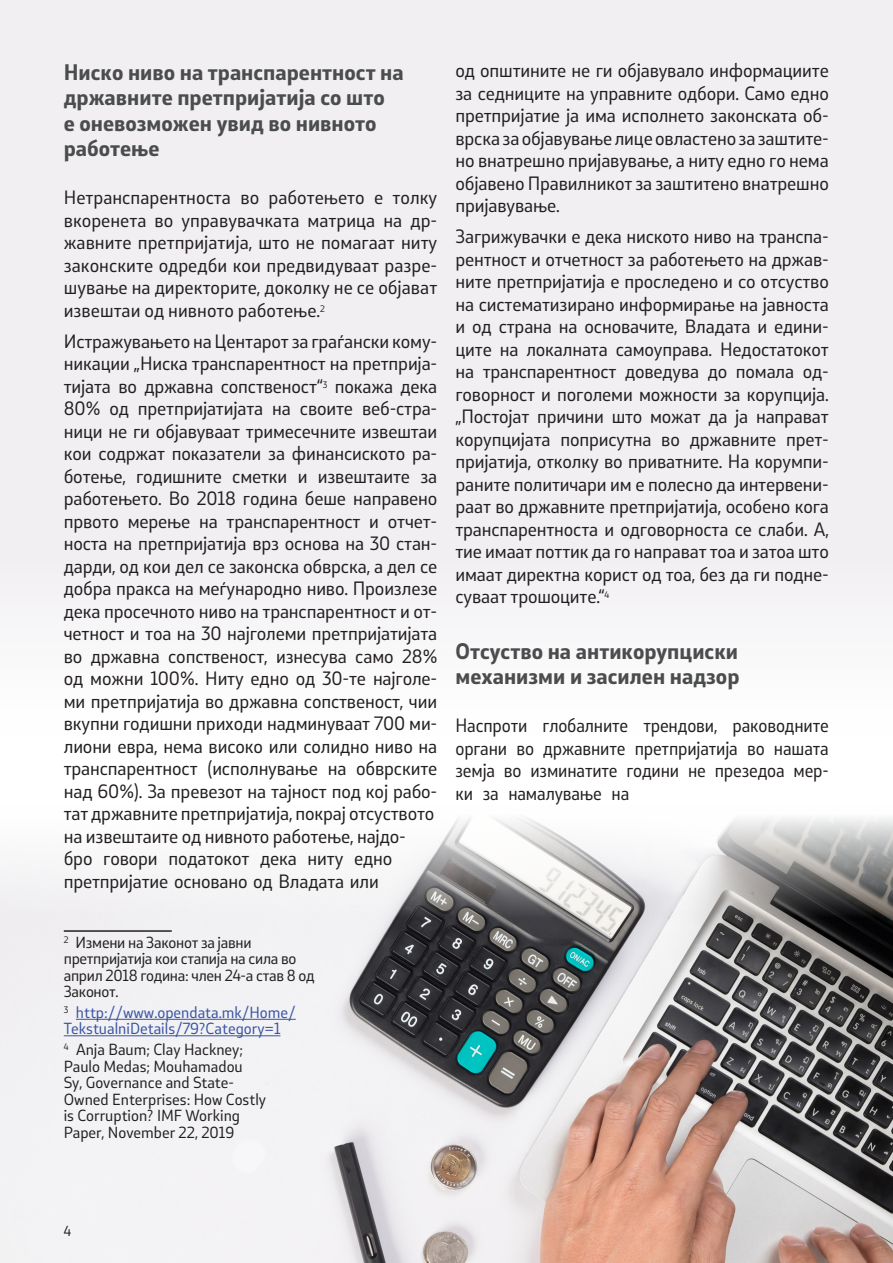
<style>
.page{position:relative;width:893px;height:1263px;background:#fff}
.page>*{position:absolute;margin:0;border:0;box-sizing:border-box;transform-origin:0 0}
.t1{font:700 21px/25.5px "Stobi Sans";color:#4b4c4d}
.t2{font:18px/22.5px "Stobi Sans";letter-spacing:-.01em;color:#231f20;text-align:justify}
.t3{font:18px/22.5px "Stobi Sans";letter-spacing:-.01em;color:#231f20;text-align:justify;scale:.95 1}
.фус{font:15px/16.5px "Stobi Sans";color:#231f20}
.фус-2{font:15px/16.5px "Stobi Sans";letter-spacing:-.02em;color:#231f20}
.фус-3{font:15px/16.5px "Stobi Sans";color:#3853a3}
.t4{font:13.5px "Stobi Sans";color:#231f20}
.s1{color:#2c2825}
</style>
<div class="page">
<div style="left:0;top:0;width:893px;height:736px;background:#f1eff2"></div>
<img style="left:0;top:818px;width:893px;height:445px">
<hr style="left:64px;top:930px;width:108px;height:2px;background:#231f20">
<hr style="left:76px;top:1019px;width:220px;height:1px;background:#3853a3">
<hr style="left:64px;top:1035px;width:216px;height:1px;background:#3853a3">
<p class="t1" style="left:64px;top:58px;width:342px">Ниско ниво на транспарентност на државните претпријатија со што<br>е оневозможен увид во нивното работење</p>
<p class="t2" style="left:64px;top:186px;width:375px">Нетранспарентноста во работењето е толку вкоренета во управувачката матрица на др&shy;жавните претпријатија, што не помагаат ниту законските одредби кои предвидуваат разре&shy;шување на директорите, доколку не се објават извештаи од нивното работење.<sup>2</sup></p>
<p class="t2" style="left:64px;top:329px;width:375px;text-align:left">Истражувањето на Центарот за граѓански кому&shy;никации „Ниска транспарентност на претприја&shy;тијата во државна сопственост“<sup>3</sup> покажа дека 80% од претпријатијата на своите веб-стра&shy;ници не ги објавуваат тримесечните извештаи кои содржат показатели за финансиското ра&shy;ботење, годишните сметки и извештаите за работењето. Во 2018 година беше направено првото мерење на транспарентност и отчет&shy;носта на претпријатија врз основа на 30 стан&shy;дарди, од кои дел се законска обврска, а дел се добра пракса на меѓународно ниво. Произлезе дека просечното ниво на транспарентност и от&shy;четност и тоа на 30 најголеми претпријатијата во државна сопственост, изнесува само 28% од можни 100%. Ниту едно од 30-те најголе&shy;ми претпријатија во државна сопственост, чии вкупни годишни приходи надминуваат 700 ми&shy;лиони евра, нема високо или солидно ниво на транспарентност (исполнување на обврските над 60%). За превезот на тајност под кој рабо&shy;тат државните претпријатија, покрај отсуството на извештаите од нивното работење, најдо&shy;бро говори податокот дека ниту едно претпријатие основано од Владата или</p>
<p class="фус-2" style="left:64px;top:933px;width:252px"><sup>2</sup> Измени на Законот за јавни претпријатија кои стапија на сила во април 2018 година: член 24-а став 8 од<br>Законот.</p>
<p class="фус-3" style="left:64px;top:1003px;width:233px"><sup>3</sup> http://www.opendata.mk/Home/<br>TekstualniDetails/79?Category=1</p>
<p class="фус" style="left:64px;top:1041px;width:204px"><sup>4</sup> Anja Baum<span class="s1">;</span> Clay Hackney<span class="s1">;<br></span>Paulo Medas<span class="s1">;</span> Mouhamadou<br>Sy, Governance and State-<br>Owned Enterprises: How Costly is Corruption? IMF Working<br>Paper, November 22, 2019</p>
<p class="t2" style="left:455px;top:59px;width:375px">од општините не ги објавувало информациите за седниците на управните одбори. Само едно претпријатие ја има исполнето законската об&shy;врска за објавување лице овластено за заштите&shy;но внатрешно пријавување, а ниту едно го нема објавено Правилникот за заштитено внатрешно пријавување.</p>
<p class="t2" style="left:455px;top:225px;width:375px">Загрижувачки е дека ниското ниво на транспа&shy;рентност и отчетност за работењето на држав&shy;ните претпријатија е проследено и со отсуство на систематизирано информирање на јавноста и од страна на основачите, Владата и едини&shy;ците на локалната самоуправа. Недостатокот на транспарентност доведува до помала од&shy;говорност и поголеми можности за корупција. „Постојат причини што можат да ја направат корупцијата поприсутна во државните прет&shy;пријатија, отколку во приватните. На корумпи&shy;раните политичари им е полесно да интервени&shy;раат во државните претпријатија, особено кога транспарентноста и одговорноста се слаби. А, тие имаат поттик да го направат тоа и затоа што имаат директна корист од тоа, без да ги подне&shy;суваат трошоците.“<sup>4</sup></p>
<p class="t1" style="left:455px;top:637px;width:285px">Отсуство на антикорупциски механизми и засилен надзор</p>
<p class="t3" style="left:455px;top:714px;width:394px">Наспроти глобалните трендови, раководните органи во државните претпријатија во нашата земја во изминатите години не презедоа мер&shy;ки за намалување на</p>
<p class="t4" style="left:64px;top:1222px;width:9px">4</p>
</div>
